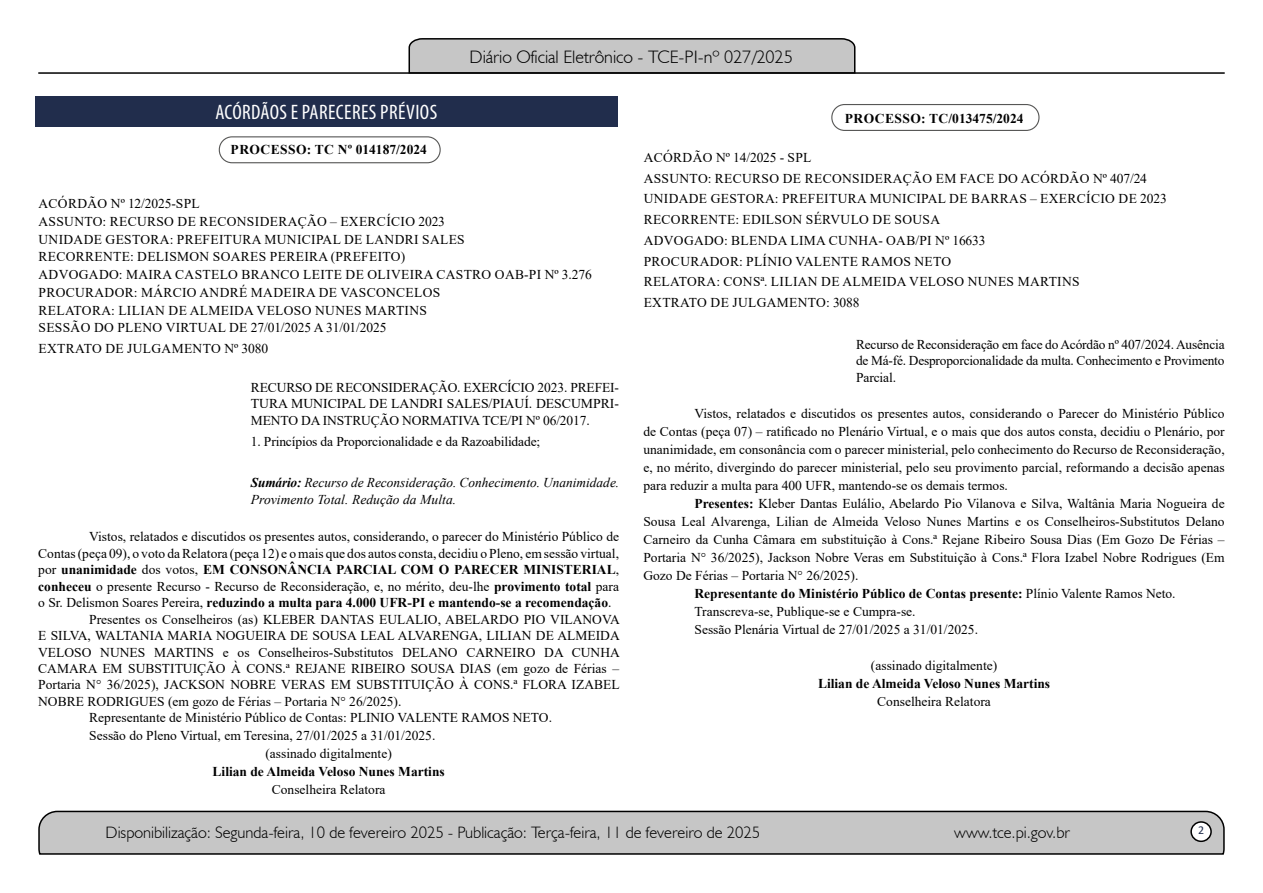
<style>
.page{position:relative;width:1263px;height:893px;background:#fff}
.page>*{position:absolute;margin:0;border:0;box-sizing:border-box;transform-origin:0 0}
.t1{font:condensed 21px "Myriad Pro";letter-spacing:.02em;color:#fff}
.t2{font:300 18px "Humanist 521 BT";color:#000}
.t3{font:300 16.5px "Humanist 521 BT";color:#000}
.t4{font:13.5px/18px "Times New Roman";color:#000;text-align:justify}
.t5{font:13.5px/17.7px "Times New Roman";letter-spacing:.025em;color:#000}
.t6{font:700 13.5px "Times New Roman";color:#000}
.t7{font:italic 13.5px/16.5px "Times New Roman";color:#000}
.t8{font:700 13.5px "Times New Roman";letter-spacing:.02em;color:#000}
.t9{font:12px "Calibri";color:#212d4c}
.s1{font-weight:700}
.s2{font-weight:400}
</style>
<div class="page">
<svg style="left:38px;top:810px;width:1187px;height:45px;background:#b9b9b9"></svg>
<div style="left:1191px;top:822px;width:20px;height:19px;background:#fff;border-radius:50%"></div>
<div style="left:1190px;top:821px;width:22px;height:21px;border:2px solid #000;border-radius:50%"></div>
<hr style="left:38px;top:72px;width:1187px;height:2px;background:#000">
<svg style="left:408px;top:38px;width:448px;height:36px;background:#b3b3b3"></svg>
<div style="left:35px;top:96px;width:582px;height:30px;background:#212d4c"></div>
<div style="left:831px;top:104px;width:208px;height:27px;border:1px solid #575756;border-radius:13px"></div>
<div style="left:219px;top:136px;width:222px;height:27px;border:1px solid #575756;border-radius:13px"></div>
<h2 class="t2" style="left:469px;top:46px;width:325px">Diário Oficial Eletrônico - TCE-PI-nº 027/2025</h2>
<h1 class="t1" style="left:215px;top:99px;width:223px">ACÓRDÃOS E PARECERES PRÉVIOS</h1>
<p class="t8" style="left:231px;top:140px;width:198px">PROCESSO: TC Nº 014187/2024</p>
<p class="t5" style="left:39px;top:194px;width:555px">ACÓRDÃO Nº 12/2025-SPL<br>ASSUNTO: RECURSO DE RECONSIDERAÇÃO – EXERCÍCIO 2023<br>UNIDADE GESTORA: PREFEITURA MUNICIPAL DE LANDRI SALES<br>RECORRENTE: DELISMON SOARES PEREIRA (PREFEITO)<br>ADVOGADO: MAIRA CASTELO BRANCO LEITE DE OLIVEIRA CASTRO OAB-PI Nº 3.276<br>PROCURADOR: MÁRCIO ANDRÉ MADEIRA DE VASCONCELOS<br>RELATORA: LILIAN DE ALMEIDA VELOSO NUNES MARTINS<br>SESSÃO DO PLENO VIRTUAL DE 27/01/2025 A 31/01/2025</p>
<p class="t5" style="left:39px;top:339px;width:231px">EXTRATO DE JULGAMENTO Nº 3080</p>
<p class="t4" style="left:251px;top:379px;width:370px;line-height:16.5px">RECURSO DE RECONSIDERAÇÃO. EXERCÍCIO 2023. PREFEI-TURA MUNICIPAL DE LANDRI SALES/PIAUÍ. DESCUMPRI-MENTO DA INSTRUÇÃO NORMATIVA TCE/PI Nº 06/2017.</p>
<p class="t4" style="left:251px;top:432px;width:291px">1. Princípios da Proporcionalidade e da Razoabilidade;</p>
<p class="t7" style="left:251px;top:474px;width:370px"><span class="s1">Sumário:</span> Recurso de Reconsideração. Conhecimento. Unanimidade.<br>Provimento Total. Redução da Multa.</p>
<p class="t4" style="left:89px;top:527px;width:531px">Vistos, relatados e discutidos os presentes autos, considerando, o parecer do Ministério Público de</p>
<p class="t4" style="left:38px;top:544px;width:582px">Contas (peça 09), o voto da Relatora (peça 12) e o mais que dos autos consta, decidiu o Pleno, em sessão virtual,</p>
<p class="t6" style="left:38px;top:560px;width:582px"><span class="s2">por</span> unanimidade <span class="s2">dos votos,</span> EM CONSONÂNCIA PARCIAL COM O PARECER MINISTERIAL<span class="s2">,</span></p>
<p class="t4" style="left:38px;top:577px;width:582px"><span class="s1">conheceu</span> o presente Recurso - Recurso de Reconsideração, e, no mérito, deu-lhe <span class="s1">provimento total</span> para</p>
<p class="t6" style="left:38px;top:593px;width:575px"><span class="s2">o Sr. Delismon Soares Pereira,</span> reduzindo a multa para 4.000 UFR-PI e mantendo-se a recomendação<span class="s2">.</span></p>
<p class="t4" style="left:89px;top:609px;width:532px">Presentes os Conselheiros (as) KLEBER DANTAS EULALIO, ABELARDO PIO VILANOVA</p>
<p class="t4" style="left:38px;top:626px;width:583px">E SILVA, WALTANIA MARIA NOGUEIRA DE SOUSA LEAL ALVARENGA, LILIAN DE ALMEIDA</p>
<p class="t4" style="left:38px;top:642px;width:583px">VELOSO NUNES MARTINS e os Conselheiros-Substitutos DELANO CARNEIRO DA CUNHA</p>
<p class="t4" style="left:38px;top:659px;width:582px">CAMARA EM SUBSTITUIÇÃO À CONS.ª REJANE RIBEIRO SOUSA DIAS (em gozo de Férias –</p>
<p class="t4" style="left:38px;top:675px;width:583px">Portaria N° 36/2025), JACKSON NOBRE VERAS EM SUBSTITUIÇÃO À CONS.ª FLORA IZABEL</p>
<p class="t4" style="left:38px;top:692px;width:365px">NOBRE RODRIGUES (em gozo de Férias – Portaria N° 26/2025).</p>
<p class="t4" style="left:89px;top:708px;width:464px">Representante de Ministério Público de Contas: PLINIO VALENTE RAMOS NETO.</p>
<p class="t4" style="left:265px;top:726px;width:171px;text-indent:-176px">Sessão do Pleno Virtual, em Teresina, 27/01/2025 a 31/01/2025. (assinado digitalmente)</p>
<p class="t6" style="left:213px;top:762px;width:234px">Lilian de Almeida Veloso Nunes Martins</p>
<p class="t4" style="left:272px;top:780px;width:115px">Conselheira Relatora</p>
<p class="t8" style="left:845px;top:109px;width:180px">PROCESSO: TC/013475/2024</p>
<p class="t5" style="left:644px;top:147px;width:525px;line-height:20.7px">ACÓRDÃO Nº 14/2025 - SPL<br>ASSUNTO: RECURSO DE RECONSIDERAÇÃO EM FACE DO ACÓRDÃO Nº 407/24<br>UNIDADE GESTORA: PREFEITURA MUNICIPAL DE BARRAS – EXERCÍCIO DE 2023<br>RECORRENTE: EDILSON SÉRVULO DE SOUSA<br>ADVOGADO: BLENDA LIMA CUNHA- OAB/PI Nº 16633<br>PROCURADOR: PLÍNIO VALENTE RAMOS NETO<br>RELATORA: CONSª. LILIAN DE ALMEIDA VELOSO NUNES MARTINS<br>EXTRATO DE JULGAMENTO: 3088</p>
<p class="t4" style="left:856px;top:335px;width:370px;line-height:16.5px">Recurso de Reconsideração em face do Acórdão nº 407/2024. Ausência de Má-fé. Desproporcionalidade da multa. Conhecimento e Provimento Parcial.</p>
<p class="t4" style="left:643px;top:404px;width:583px;text-indent:51px">Vistos, relatados e discutidos os presentes autos, considerando o Parecer do Ministério Público de Contas (peça 07) – ratificado no Plenário Virtual, e o mais que dos autos consta, decidiu o Plenário, por unanimidade, em consonância com o parecer ministerial, pelo conhecimento do Recurso de Reconsideração, e, no mérito, divergindo do parecer ministerial, pelo seu provimento parcial, reformando a decisão apenas para reduzir a multa para 400 UFR, mantendo-se os demais termos.</p>
<p class="t4" style="left:694px;top:494px;width:532px"><span class="s1">Presentes:</span> Kleber Dantas Eulálio, Abelardo Pio Vilanova e Silva, Waltânia Maria Nogueira de</p>
<p class="t4" style="left:643px;top:512px;width:583px">Sousa Leal Alvarenga, Lilian de Almeida Veloso Nunes Martins e os Conselheiros-Substitutos Delano</p>
<p class="t4" style="left:643px;top:530px;width:583px">Carneiro da Cunha Câmara em substituição à Cons.ª Rejane Ribeiro Sousa Dias (Em Gozo De Férias –</p>
<p class="t4" style="left:643px;top:548px;width:583px">Portaria N° 36/2025), Jackson Nobre Veras em Substituição à Cons.ª Flora Izabel Nobre Rodrigues (Em</p>
<p class="t4" style="left:643px;top:566px;width:216px">Gozo De Férias – Portaria N° 26/2025).</p>
<p class="t6" style="left:694px;top:583px;width:483px">Representante do Ministério Público de Contas presente: <span class="s2">Plínio Valente Ramos Neto.</span></p>
<p class="t4" style="left:694px;top:602px;width:223px">Transcreva-se, Publique-se e Cumpra-se.</p>
<p class="t4" style="left:694px;top:620px;width:285px">Sessão Plenária Virtual de 27/01/2025 a 31/01/2025.</p>
<p class="t4" style="left:871px;top:656px;width:128px">(assinado digitalmente)</p>
<p class="t6" style="left:818px;top:673px;width:234px">Lilian de Almeida Veloso Nunes Martins</p>
<p class="t4" style="left:877px;top:692px;width:115px">Conselheira Relatora</p>
<p class="t3" style="left:106px;top:822px;width:656px">Disponibilização: Segunda-feira, 10 de fevereiro 2025 - Publicação: Terça-feira, 11 de fevereiro de 2025</p>
<p class="t3" style="left:954px;top:822px;width:117px">www.tce.pi.gov.br</p>
<p class="t9" style="left:1198px;top:821px;width:8px">2</p>
</div>
